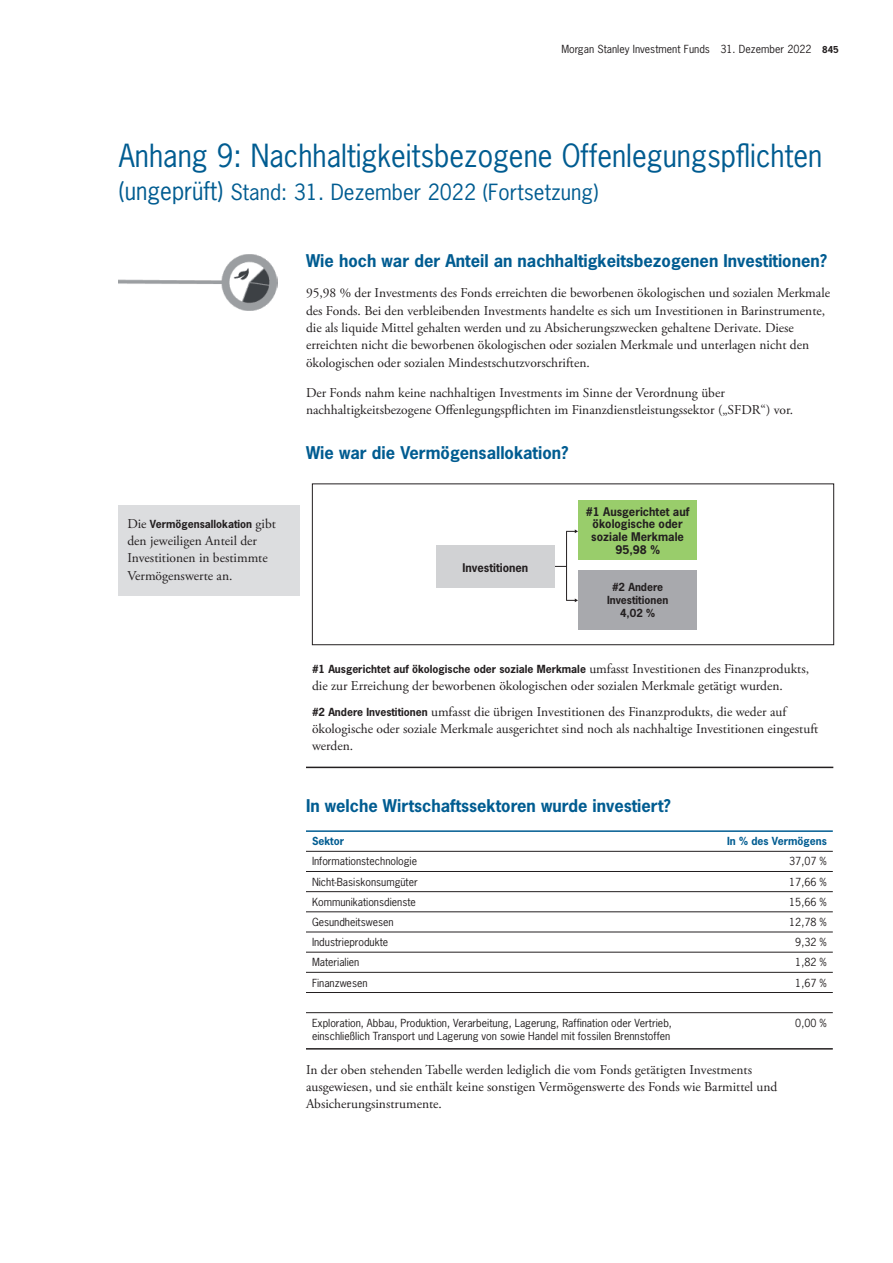
<style>
.page{position:relative;width:893px;height:1263px;background:#fff}
.page>*{position:absolute;margin:0;border:0;box-sizing:border-box;transform-origin:0 0}
.t1{font:30px "News Gothic Std";color:#005c91;scale:.96 1}
.t2{font:21px "News Gothic Std";color:#005c91}
.t3{font:700 16.5px "News Gothic Std";color:#005c91}
.t4{font:13.5px/17.2px "Adobe Garamond Pro";color:#231f20}
.t5{font:700 11.25px/12.8px "News Gothic Std";color:#231f20;text-align:center}
.t6{font:10.5px/13.5px "News Gothic Std";color:#231f20}
.t7{font:700 10.5px/12.8px "News Gothic Std";color:#231f20;text-align:center}
.t8{font:700 10.5px "News Gothic Std";color:#005c91}
.s1{font-weight:700;font-size:9px}
.s2{font-size:24px}
.s3{font-family:"Adobe Garamond Pro";font-weight:400;font-size:13.5px}
.s4{font-family:"News Gothic Std";font-weight:700;font-size:10.5px}
</style>
<div class="page">
<div style="left:119px;top:505px;width:181px;height:91px;background:#dcdddf"></div>
<svg style="left:554px;top:566px;width:12px;height:1px"></svg>
<hr style="left:566px;top:531px;width:1px;height:69px;background:#231f20">
<svg style="left:566px;top:598px;width:12px;height:4px"></svg>
<svg style="left:566px;top:529px;width:12px;height:4px"></svg>
<div style="left:436px;top:545px;width:118px;height:43px;background:#d1d2d4"></div>
<div style="left:578px;top:500px;width:119px;height:59px;background:#99cd6b"></div>
<div style="left:578px;top:570px;width:119px;height:60px;background:#a8a9ad"></div>
<div style="left:312px;top:484px;width:522px;height:161px;border:1px solid #231f20"></div>
<hr style="left:306px;top:767px;width:527px;height:1px;background:#231f20">
<hr style="left:306px;top:851px;width:527px;height:1px;background:#231f20">
<hr style="left:306px;top:871px;width:527px;height:1px;background:#231f20">
<hr style="left:306px;top:891px;width:527px;height:1px;background:#231f20">
<hr style="left:306px;top:912px;width:527px;height:1px;background:#231f20">
<hr style="left:306px;top:932px;width:527px;height:1px;background:#231f20">
<hr style="left:306px;top:952px;width:527px;height:1px;background:#231f20">
<hr style="left:306px;top:972px;width:527px;height:1px;background:#231f20">
<hr style="left:306px;top:1048px;width:527px;height:2px;background:#231f20">
<hr style="left:306px;top:1012px;width:527px;height:1px;background:#231f20">
<hr style="left:306px;top:830px;width:527px;height:2px;background:#005c91">
<hr style="left:306px;top:992px;width:527px;height:1px;background:#231f20">
<img style="left:119px;top:255px;width:158px;height:55px">
<p class="t6" style="left:561px;top:43px;width:279px">Morgan Stanley Investment Funds 31. Dezember 2022 <span class="s1">845</span></p>
<h1 class="t1" style="left:119px;top:144px;width:734px">Anhang 9: Nachhaltigkeitsbezogene Offenlegungspflichten</h1>
<h2 class="t2" style="left:119px;top:184px;width:481px"><span class="s2">(ungeprüft)</span> Stand: 31. Dezember 2022 (Fortsetzung)</h2>
<p class="t7" style="left:127px;top:518px;width:150px"><span class="s3">Die</span> Vermögensallokation <span class="s3">gibt</span></p>
<p class="t4" style="left:127px;top:533px;width:142px">den jeweiligen Anteil der<br>Investitionen in bestimmte<br>Vermögenswerte an.</p>
<p class="t3" style="left:306px;top:255px;width:523px">Wie hoch war der Anteil an nachhaltigkeitsbezogenen Investitionen?</p>
<p class="t4" style="left:306px;top:286px;width:525px">95,98 % der Investments des Fonds erreichten die beworbenen ökologischen und sozialen Merkmale des Fonds. Bei den verbleibenden Investments handelte es sich um Investitionen in Barinstrumente, die als liquide Mittel gehalten werden und zu Absicherungszwecken gehaltene Derivate. Diese erreichten nicht die beworbenen ökologischen oder sozialen Merkmale und unterlagen nicht den ökologischen oder sozialen Mindestschutzvorschriften.</p>
<p class="t4" style="left:306px;top:385px;width:489px">Der Fonds nahm keine nachhaltigen Investments im Sinne der Verordnung über nachhaltigkeitsbezogene Offenlegungspflichten im Finanzdienstleistungssektor („SFDR“) vor.</p>
<p class="t3" style="left:306px;top:446px;width:264px">Wie war die Vermögensallokation?</p>
<p class="t5" style="left:463px;top:562px;width:67px">Investitionen</p>
<p class="t5" style="left:586px;top:506px;width:105px">#1 Ausgerichtet auf ökologische oder soziale Merkmale<br>95,98 %</p>
<p class="t7" style="left:607px;top:582px;width:63px">#2 Andere<br>Investitionen<br>4,02 %</p>
<p class="t7" style="left:312px;top:663px;width:498px">#1 Ausgerichtet auf ökologische oder soziale Merkmale <span class="s3">umfasst Investitionen des Finanzprodukts,</span></p>
<p class="t4" style="left:312px;top:674px;width:476px;line-height:25.8px">die zur Erreichung der beworbenen ökologischen oder sozialen Merkmale getätigt wurden. <span class="s4">#2 Andere Investitionen</span> umfasst die übrigen Investitionen des Finanzprodukts, die weder auf</p>
<p class="t4" style="left:312px;top:721px;width:508px">ökologische oder soziale Merkmale ausgerichtet sind noch als nachhaltige Investitionen eingestuft werden.</p>
<p class="t3" style="left:306px;top:799px;width:366px">In welche Wirtschaftssektoren wurde investiert?</p>
<p class="t8" style="left:312px;top:837px;width:34px">Sektor</p>
<p class="t8" style="left:727px;top:837px;width:101px">In % des Vermögens</p>
<p class="t6" style="left:312px;top:856px;width:107px">Informationstechnologie</p>
<p class="t6" style="left:789px;top:856px;width:39px">37,07 %</p>
<p class="t6" style="left:312px;top:876px;width:107px">Nicht-Basiskonsumgüter</p>
<p class="t6" style="left:789px;top:876px;width:39px">17,66 %</p>
<p class="t6" style="left:312px;top:896px;width:105px">Kommunikationsdienste</p>
<p class="t6" style="left:789px;top:896px;width:39px">15,66 %</p>
<p class="t6" style="left:312px;top:916px;width:83px">Gesundheitswesen</p>
<p class="t6" style="left:789px;top:916px;width:39px">12,78 %</p>
<p class="t6" style="left:312px;top:936px;width:78px">Industrieprodukte</p>
<p class="t6" style="left:795px;top:936px;width:33px">9,32 %</p>
<p class="t6" style="left:312px;top:956px;width:49px">Materialien</p>
<p class="t6" style="left:795px;top:956px;width:33px">1,82 %</p>
<p class="t6" style="left:312px;top:977px;width:57px">Finanzwesen</p>
<p class="t6" style="left:795px;top:977px;width:33px">1,67 %</p>
<p class="t6" style="left:312px;top:1017px;width:361px">Exploration, Abbau, Produktion, Verarbeitung, Lagerung, Raffination oder Vertrieb, einschließlich Transport und Lagerung von sowie Handel mit fossilen Brennstoffen</p>
<p class="t6" style="left:795px;top:1017px;width:33px">0,00 %</p>
<p class="t4" style="left:306px;top:1062px;width:473px">In der oben stehenden Tabelle werden lediglich die vom Fonds getätigten Investments ausgewiesen, und sie enthält keine sonstigen Vermögenswerte des Fonds wie Barmittel und<br>Absicherungsinstrumente.</p>
</div>
